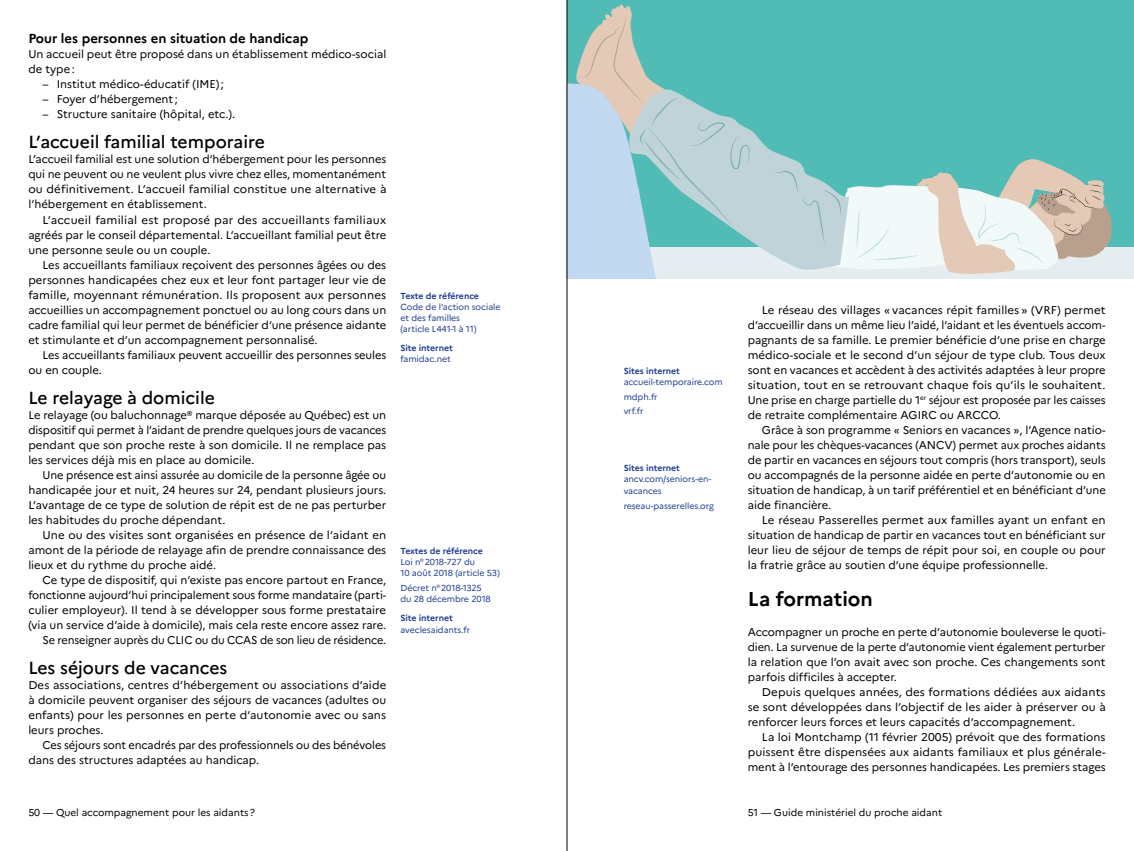
<style>
.page{position:relative;width:1134px;height:851px;background:#fff}
.page>*{position:absolute;margin:0;border:0;box-sizing:border-box;transform-origin:0 0}
.COUR-titre-2{font:700 20px "Marianne";color:#000}
.COUR-titre-3{font:500 17.5px "Marianne";color:#000}
.COUR-titre-4{font:700 13.12px "Marianne";color:#000}
.COUR-texte-alinea{font:11.25px/15px "Marianne";letter-spacing:-.005em;color:#000;text-align:justify}
.COUR-texte{font:11.25px/15px "Marianne";color:#000;text-align:justify}
.t1{font:10px "Marianne";color:#000}
.NOTE-texte{font:8.75px/11.2px "Marianne";letter-spacing:-.005em;color:#1d3d91}
.NOTE-titre{font:700 8.75px "Marianne";letter-spacing:-.005em;color:#1d3d91}
</style>
<div class="page">
<div style="left:567px;top:0;width:567px;height:279px;background:#51bbb6"></div>
<div style="left:567px;top:247px;width:567px;height:32px;background:#e5edf0"></div>
<svg style="left:749px;top:129px;width:38px;height:127px;fill:#bfd3d8"></svg>
<svg style="left:568px;top:4px;width:181px;height:275px"></svg>
<svg style="left:775px;top:157px;width:337px;height:117px"></svg>
<hr style="left:567px;top:0;width:1px;height:850px;background:#000">
<p class="COUR-titre-4" style="left:28px;top:31px;width:282px">Pour les personnes en situation de handicap</p>
<p class="COUR-texte" style="left:28px;top:47px;width:359px">Un accueil peut être proposé dans un établissement médico-social de type:</p>
<p class="COUR-texte-alinea" style="left:43px;top:77px;width:183px">– Institut médico-éducatif (IME);</p>
<p class="COUR-texte-alinea" style="left:43px;top:92px;width:137px">– Foyer d’hébergement ;</p>
<p class="COUR-texte-alinea" style="left:43px;top:107px;width:194px">– Structure sanitaire (hôpital, etc.).</p>
<p class="COUR-titre-3" style="left:28px;top:131px;width:238px">L’accueil familial temporaire</p>
<p class="COUR-texte" style="left:28px;top:152px;width:360px">L’accueil familial est une solution d’hébergement pour les personnes qui ne peuvent ou ne veulent plus vivre chez elles, momentanément ou définitivement. L’accueil familial constitue une alternative à l’hébergement en établissement.</p>
<p class="COUR-texte-alinea" style="left:28px;top:212px;width:359px;text-indent:14px">L’accueil familial est proposé par des accueillants familiaux agréés par le conseil départemental. L’accueillant familial peut être une personne seule ou un couple.</p>
<p class="COUR-texte-alinea" style="left:28px;top:257px;width:359px;text-indent:14px">Les accueillants familiaux reçoivent des personnes âgées ou des personnes handicapées chez eux et leur font partager leur vie de famille, moyennant rémunération. Ils proposent aux personnes accueillies un accompagnement ponctuel ou au long cours dans un cadre familial qui leur permet de bénéficier d’une présence aidante et stimulante et d’un accompagnement personnalisé.</p>
<p class="COUR-texte-alinea" style="left:28px;top:347px;width:360px;text-indent:14px">Les accueillants familiaux peuvent accueillir des personnes seules ou en couple.</p>
<p class="COUR-titre-3" style="left:28px;top:386px;width:188px">Le relayage à domicile</p>
<p class="COUR-texte" style="left:28px;top:407px;width:359px">Le relayage (ou baluchonnage® marque déposée au Québec) est un dispositif qui permet à l’aidant de prendre quelques jours de vacances pendant que son proche reste à son domicile. Il ne remplace pas les services déjà mis en place au domicile.</p>
<p class="COUR-texte-alinea" style="left:28px;top:467px;width:359px;text-indent:14px">Une présence est ainsi assurée au domicile de la personne âgée ou handicapée jour et nuit, 24 heures sur 24, pendant plusieurs jours.<br>L’avantage de ce type de solution de répit est de ne pas perturber les habitudes du proche dépendant.</p>
<p class="COUR-texte-alinea" style="left:28px;top:527px;width:359px;text-indent:14px">Une ou des visites sont organisées en présence de l’aidant en amont de la période de relayage afin de prendre connaissance des lieux et du rythme du proche aidé.</p>
<p class="COUR-texte-alinea" style="left:28px;top:572px;width:359px;text-indent:14px">Ce type de dispositif, qui n’existe pas encore partout en France, fonctionne aujourd’hui principalement sous forme mandataire (parti&shy;culier employeur). Il tend à se développer sous forme prestataire (via un service d’aide à domicile), mais cela reste encore assez rare.</p>
<p class="COUR-texte-alinea" style="left:43px;top:632px;width:345px">Se renseigner auprès du CLIC ou du CCAS de son lieu de résidence.</p>
<p class="COUR-titre-3" style="left:28px;top:656px;width:200px">Les séjours de vacances</p>
<p class="COUR-texte" style="left:28px;top:677px;width:359px">Des associations, centres d’hébergement ou associations d’aide à domicile peuvent organiser des séjours de vacances (adultes ou enfants) pour les personnes en perte d’autonomie avec ou sans leurs proches.</p>
<p class="COUR-texte-alinea" style="left:28px;top:737px;width:359px;text-indent:14px">Ces séjours sont encadrés par des professionnels ou des bénévoles dans des structures adaptées au handicap.</p>
<p class="NOTE-titre" style="left:400px;top:290px;width:80px">Texte de référence</p>
<p class="NOTE-texte" style="left:400px;top:301px;width:102px">Code de l’action sociale et des familles<br>(article L441-1 à 11)</p>
<p class="NOTE-titre" style="left:400px;top:342px;width:54px">Site internet</p>
<p class="NOTE-texte" style="left:400px;top:353px;width:52px">famidac.net</p>
<p class="NOTE-titre" style="left:400px;top:545px;width:84px">Textes de référence</p>
<p class="NOTE-texte" style="left:400px;top:556px;width:101px">Loi n°2018-727 du<br>10 août 2018 (article 53)</p>
<p class="NOTE-texte" style="left:400px;top:582px;width:92px">Décret n°2018-1325 du 28 décembre 2018</p>
<p class="NOTE-titre" style="left:400px;top:612px;width:54px">Site internet</p>
<p class="NOTE-texte" style="left:400px;top:623px;width:71px">aveclesaidants.fr</p>
<p class="NOTE-titre" style="left:624px;top:365px;width:58px">Sites internet</p>
<p class="NOTE-texte" style="left:624px;top:376px;width:101px">accueil-temporaire.com</p>
<p class="NOTE-texte" style="left:624px;top:391px;width:36px">mdph.fr</p>
<p class="NOTE-texte" style="left:624px;top:405px;width:21px">vrf.fr</p>
<p class="NOTE-titre" style="left:624px;top:462px;width:58px">Sites internet</p>
<p class="NOTE-texte" style="left:624px;top:473px;width:89px">ancv.com/seniors-en&shy;vacances</p>
<p class="NOTE-texte" style="left:624px;top:499px;width:92px">reseau-passerelles.org</p>
<p class="COUR-texte-alinea" style="left:748px;top:302px;width:359px;text-indent:14px">Le réseau des villages « vacances répit familles » (VRF) permet d’accueillir dans un même lieu l’aidé, l’aidant et les éventuels accom&shy;pagnants de sa famille. Le premier bénéficie d’une prise en charge médico-sociale et le second d’un séjour de type club. Tous deux sont en vacances et accèdent à des activités adaptées à leur propre situation, tout en se retrouvant chaque fois qu’ils le souhaitent.<br>Une prise en charge partielle du 1<sup>er</sup> séjour est proposée par les caisses de retraite complémentaire AGIRC ou ARCCO.</p>
<p class="COUR-texte-alinea" style="left:748px;top:422px;width:360px;text-indent:14px">Grâce à son programme « Seniors en vacances », l’Agence natio&shy;nale pour les chèques-vacances (ANCV) permet aux proches aidants de partir en vacances en séjours tout compris (hors transport), seuls ou accompagnés de la personne aidée en perte d’autonomie ou en situation de handicap, à un tarif préférentiel et en bénéficiant d’une aide financière.</p>
<p class="COUR-texte-alinea" style="left:748px;top:512px;width:360px;text-indent:14px">Le réseau Passerelles permet aux familles ayant un enfant en situation de handicap de partir en vacances tout en bénéficiant sur leur lieu de séjour de temps de répit pour soi, en couple ou pour la fratrie grâce au soutien d’une équipe professionnelle.</p>
<p class="COUR-titre-2" style="left:748px;top:587px;width:127px">La formation</p>
<p class="COUR-texte" style="left:748px;top:624px;width:359px">Accompagner un proche en perte d’autonomie bouleverse le quoti&shy;dien. La survenue de la perte d’autonomie vient également perturber la relation que l’on avait avec son proche. Ces changements sont parfois difficiles à accepter.</p>
<p class="COUR-texte-alinea" style="left:748px;top:684px;width:359px;text-indent:14px">Depuis quelques années, des formations dédiées aux aidants se sont développées dans l’objectif de les aider à préserver ou à renforcer leurs forces et leurs capacités d’accompagnement.</p>
<p class="COUR-texte-alinea" style="left:748px;top:729px;width:359px;text-indent:14px">La loi Montchamp (11 février 2005) prévoit que des formations puissent être dispensées aux aidants familiaux et plus générale&shy;ment à l’entourage des personnes handicapées. Les premiers stages</p>
<p class="t1" style="left:28px;top:806px;width:228px">50 — Quel accompagnement pour les aidants?</p>
<p class="t1" style="left:748px;top:806px;width:196px">51 — Guide ministériel du proche aidant</p>
</div>
